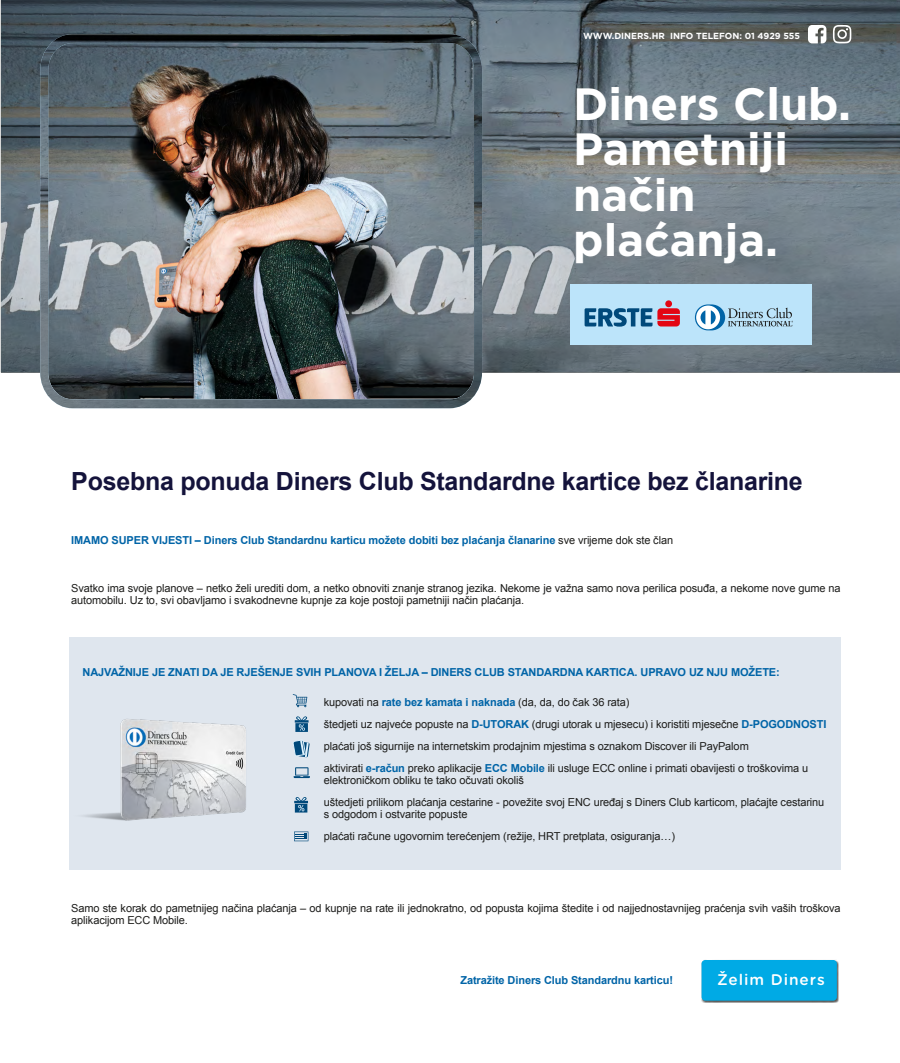
<style>
.page{position:relative;width:900px;height:1063px;background:#fff}
.page>*{position:absolute;margin:0;border:0;box-sizing:border-box;transform-origin:0 0}
.t1{font:700 45.2px "Gotham";color:#fff}
.t2{font:700 25px "Arial";letter-spacing:-.01em;color:#14133b}
.t3{font:500 15.4px "Gotham Rounded";letter-spacing:.06em;color:#fff}
.t4{font:11px/12px "Arial";letter-spacing:-.01em;color:#1d1d1b}
.t5{font:700 11px "Arial";letter-spacing:-.01em;color:#0064a7}
.Company_Information{font:700 8.8px "Gotham";color:#fff}
.s1{font-weight:400;color:#1d1d1b}
.s2{font-weight:700;color:#0064a7}
</style>
<div class="page">
<div style="left:69px;top:637px;width:771px;height:233px;background:#dfe6ee"></div>
<div style="left:701px;top:960px;width:138px;height:43px;background:#1d1d1b;opacity:.75"></div>
<div style="left:702px;top:960px;width:135px;height:41px;background:#00aae5;border-radius:4px"></div>
<img style="left:83px;top:719px;width:163px;height:102px">
<svg style="left:293px;top:694px;width:14px;height:13px"></svg>
<svg style="left:295px;top:716px;width:14px;height:16px"></svg>
<svg style="left:293px;top:740px;width:17px;height:17px"></svg>
<svg style="left:294px;top:767px;width:16px;height:11px"></svg>
<svg style="left:294px;top:797px;width:14px;height:16px"></svg>
<svg style="left:294px;top:832px;width:14px;height:9px"></svg>
<img style="left:1px;top:0;width:899px;height:373px">
<svg style="left:808px;top:25px;width:18px;height:18px"></svg>
<svg style="left:833px;top:25px;width:18px;height:19px"></svg>
<div style="left:570px;top:284px;width:242px;height:60px;background:#bce4fa"></div>
<svg style="left:585px;top:300px;width:95px;height:27px"></svg>
<svg style="left:695px;top:304px;width:98px;height:26px"></svg>
<img style="left:40px;top:34px;width:442px;height:374px">
<p class="Company_Information" style="left:583px;top:30px;width:218px">WWW.DINERS.HR INFO TELEFON: 01 4929 555</p>
<p class="t1" style="left:573px;top:74px;width:279px">Diners Club.</p>
<p class="t1" style="left:573px;top:119px;width:216px">Pametniji</p>
<p class="t1" style="left:573px;top:165px;width:124px">način</p>
<p class="t1" style="left:573px;top:210px;width:206px">plaćanja.</p>
<p class="t2" style="left:71px;top:465px;width:733px">Posebna ponuda Diners Club Standardne kartice bez članarine</p>
<p class="t5" style="left:71px;top:533px;width:603px">IMAMO SUPER VIJESTI – Diners Club Standardnu karticu možete dobiti bez plaćanja članarine <span class="s1">sve vrijeme dok ste član</span></p>
<p class="t4" style="left:71px;top:582px;width:771px">Svatko ima svoje planove – netko želi urediti dom, a netko obnoviti znanje stranog jezika. Nekome je važna samo nova perilica posuđa, a nekome nove gume na automobilu. Uz to, svi obavljamo i svakodnevne kupnje za koje postoji pametniji način plaćanja.</p>
<p class="t5" style="left:83px;top:665px;width:699px">NAJVAŽNIJE JE ZNATI DA JE RJEŠENJE SVIH PLANOVA I ŽELJA – DINERS CLUB STANDARDNA KARTICA. UPRAVO UZ NJU MOŽETE:</p>
<p class="t4" style="left:324px;top:696px;width:307px">kupovati na <span class="s2">rate bez kamata i naknada</span> (da, da, do čak 36 rata)</p>
<p class="t4" style="left:324px;top:718px;width:504px">štedjeti uz najveće popuste na <span class="s2">D-UTORAK</span> (drugi utorak u mjesecu) i koristiti mjesečne <span class="s2">D-POGODNOSTI</span></p>
<p class="t4" style="left:324px;top:740px;width:427px">plaćati još sigurnije na internetskim prodajnim mjestima s oznakom Discover ili PayPalom</p>
<p class="t4" style="left:324px;top:762px;width:486px">aktivirati <span class="s2">e-račun</span> preko aplikacije <span class="s2">ECC Mobile</span> ili usluge ECC online i primati obavijesti o troškovima u</p>
<p class="t4" style="left:324px;top:774px;width:202px">elektroničkom obliku te tako očuvati okoliš</p>
<p class="t4" style="left:324px;top:796px;width:502px">uštedjeti prilikom plaćanja cestarine - povežite svoj ENC uređaj s Diners Club karticom, plaćajte cestarinu</p>
<p class="t4" style="left:324px;top:808px;width:145px">s odgodom i ostvarite popuste</p>
<p class="t4" style="left:324px;top:830px;width:353px">plaćati račune ugovornim terećenjem (režije, HRT pretplata, osiguranja…)</p>
<p class="t4" style="left:71px;top:902px;width:771px">Samo ste korak do pametnijeg načina plaćanja – od kupnje na rate ili jednokratno, od popusta kojima štedite i od najjednostavnijeg praćenja svih vaših troškova aplikacijom ECC Mobile.</p>
<p class="t5" style="left:460px;top:973px;width:214px">Zatražite Diners Club Standardnu karticu!</p>
<p class="t3" style="left:717px;top:969px;width:109px">Želim Diners</p>
</div>
